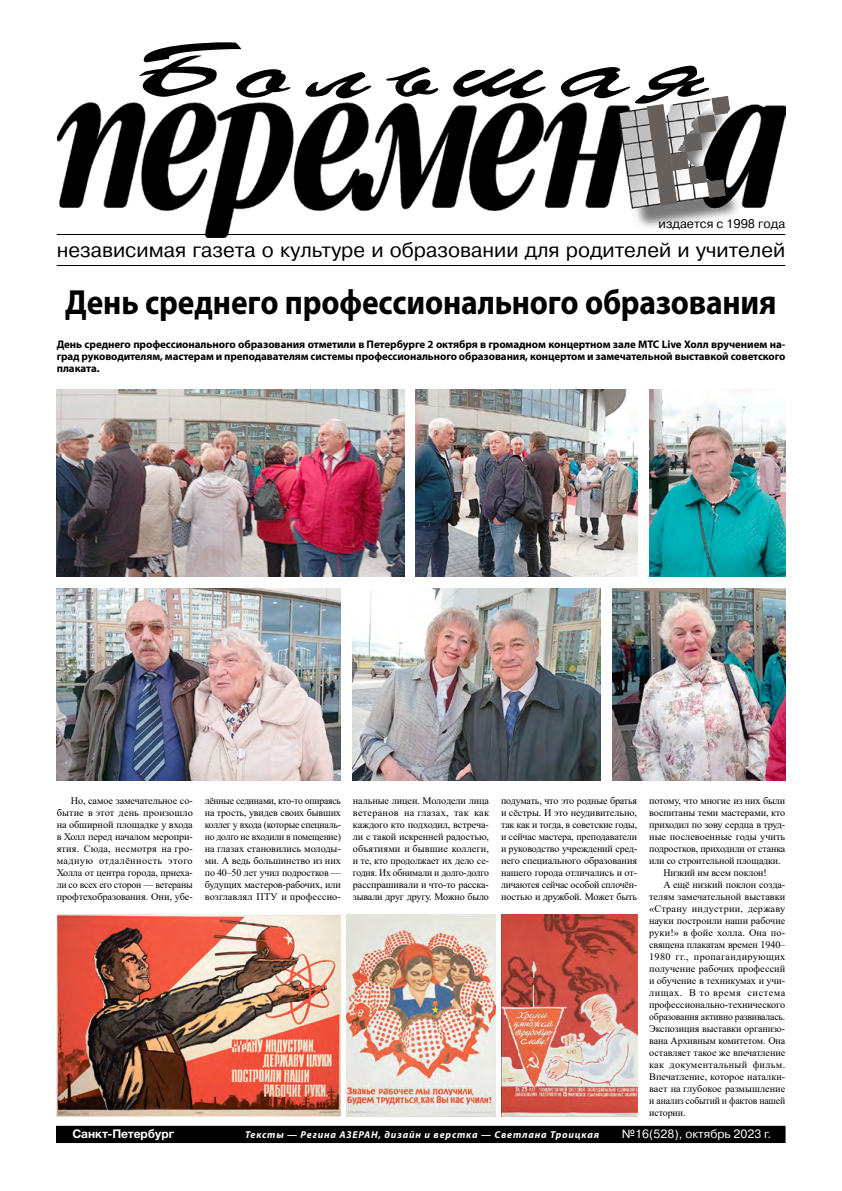
<style>
.page{position:relative;width:842px;height:1191px;background:#fff}
.page>*{position:absolute;margin:0;border:0;box-sizing:border-box;transform-origin:0 0}
.t1{font:700 35px "Myriad Pro";letter-spacing:-.005em;color:#000;scale:.9 1}
.t2{font:20.5px "Pragmatica C";color:#000}
.t3{font:12.5px "Pragmatica C";color:#000}
.t4{font:12px "Pragmatica C";color:#fff}
.t5{font:700 12px "Helvetica Neue Cyr";color:#fff}
.t6{font:700 11px/12px "Myriad Pro";letter-spacing:-.005em;color:#000;text-align:justify}
.t7{font:10px/12px "Times New Roman";letter-spacing:-.01em;color:#000;text-align:justify}
.t8{font:italic 700 10px "Myriad Pro";letter-spacing:.08em;color:#fff}
.t9{font:10px "Times New Roman";letter-spacing:.02em;color:#000}
.t10{font:10px "Times New Roman";letter-spacing:.025em;color:#000}
.t11{font:10px "Times New Roman";letter-spacing:.01em;color:#000}
.t12{font:10px "Times New Roman";letter-spacing:.03em;color:#000}
.t13{font:10px "Times New Roman";letter-spacing:.05em;color:#000}
</style>
<div class="page">
<img style="left:416px;top:389px;width:221px;height:187px">
<img style="left:57px;top:389px;width:347px;height:187px">
<img style="left:649px;top:389px;width:136px;height:187px">
<img style="left:612px;top:588px;width:173px;height:192px">
<img style="left:353px;top:588px;width:247px;height:192px">
<img style="left:57px;top:588px;width:284px;height:192px">
<img style="left:501px;top:914px;width:136px;height:202px">
<img style="left:57px;top:914px;width:284px;height:202px">
<img style="left:346px;top:914px;width:150px;height:202px">
<div style="left:57px;top:1126px;width:728px;height:16px;background:#000"></div>
<hr style="left:57px;top:265px;width:728px;height:1px;background:#000">
<img style="left:57px;top:102px;width:728px;height:135px">
<hr style="left:57px;top:234px;width:728px;height:1px;background:#000">
<svg style="left:139px;top:42px;width:591px;height:163px"></svg>
<p class="t3" style="left:658px;top:217px;width:128px">издается с 1998 года</p>
<h2 class="t2" style="left:57px;top:238px;width:730px">независимая газета о культуре и образовании для родителей и учителей</h2>
<h1 class="t1" style="left:65px;top:280px;width:792px">День среднего профессионального образования</h1>
<p class="t6" style="left:57px;top:338px;width:730px">День среднего профессионального образования отметили в Петербурге 2 октября в громадном концертном зале МТС Live Холл вручением на&shy;град руководителям, мастерам и преподавателям системы профессионального образования, концертом и замечательной выставкой советского плаката.</p>
<p class="t7" style="left:57px;top:794px;width:138px;text-indent:14px">Но, самое замечательное со&shy;бытие в этот день произошло на обширной площадке у входа в Холл перед началом меропри&shy;ятия. Сюда, несмотря на гро&shy;мадную отдалённость этого Холла от центра города, приеха&shy;ли со всех его сторон — ветераны профтехобразования. Они, убе-</p>
<p class="t7" style="left:205px;top:794px;width:138px">лённые сединами, -кто-то опираясь на трость, увидев своих бывших коллег у входа (которые специаль&shy;но долго не входили в помещение) на глазах становились молоды&shy;ми. А ведь большинство из них по 40–50 лет учил подростков — будущих мастеров-рабочих, или возглавлял ПТУ и профессио-</p>
<p class="t7" style="left:353px;top:794px;width:138px">нальные лицеи. Молодели лица ветеранов на глазах, так как каждого кто подходил, встреча&shy;ли с такой искренней радостью, объятиями и бывшие коллеги, и те, кто продолжает их дело се&shy;годня. Их обнимали и долго-долго расспрашивали и что-то расска&shy;зывали друг другу. Можно было</p>
<p class="t7" style="left:501px;top:794px;width:138px">подумать, что это родные братья и сёстры. И это неудивительно, так как и тогда, в советские годы, и сейчас мастера, преподаватели и руководство учреждений сред&shy;него специального образования нашего города отличались и от&shy;личаются сейчас особой сплочён&shy;ностью и дружбой. Может быть</p>
<p class="t7" style="left:649px;top:794px;width:138px">потому, что многие из них были</p>
<p class="t7" style="left:649px;top:806px;width:138px">воспитаны теми мастерами, кто</p>
<p class="t7" style="left:649px;top:818px;width:138px">приходил по зову сердца в труд-</p>
<p class="t7" style="left:649px;top:830px;width:138px">ные послевоенные годы учить</p>
<p class="t7" style="left:649px;top:842px;width:138px">подростков, приходили от станка</p>
<p class="t7" style="left:649px;top:854px;width:133px">или со строительной площадки.</p>
<p class="t7" style="left:663px;top:866px;width:105px">Низкий им всем поклон!</p>
<p class="t7" style="left:663px;top:878px;width:123px">А ещё низкий поклон созда-</p>
<p class="t7" style="left:649px;top:890px;width:138px">телям замечательной выставки</p>
<p class="t9" style="left:649px;top:902px;width:138px">«Страну индустрии, державу</p>
<p class="t7" style="left:649px;top:914px;width:138px">науки построили наши рабочие</p>
<p class="t11" style="left:649px;top:926px;width:138px">руки!» в фойе холла. Она по-</p>
<p class="t7" style="left:649px;top:938px;width:138px">священа плакатам времен 1940–</p>
<p class="t10" style="left:649px;top:950px;width:138px">1980 гг., пропагандирующих</p>
<p class="t7" style="left:649px;top:962px;width:138px">получение рабочих профессий</p>
<p class="t7" style="left:649px;top:974px;width:138px">и обучение в техникумах и учи-</p>
<p class="t13" style="left:649px;top:986px;width:138px">лищах. В то время система</p>
<p class="t7" style="left:649px;top:998px;width:138px">профессионально-технического</p>
<p class="t7" style="left:649px;top:1010px;width:138px">образования активно развивалась.</p>
<p class="t7" style="left:649px;top:1022px;width:138px">Экспозиция выставки организо-</p>
<p class="t7" style="left:649px;top:1034px;width:138px">вана Архивным комитетом. Она</p>
<p class="t7" style="left:649px;top:1046px;width:138px">оставляет такое же впечатление</p>
<p class="t12" style="left:649px;top:1058px;width:138px">как документальный фильм.</p>
<p class="t7" style="left:649px;top:1070px;width:138px">Впечатление, которое наталки-</p>
<p class="t7" style="left:649px;top:1082px;width:138px">вает на глубокое размышление</p>
<p class="t7" style="left:649px;top:1094px;width:138px">и анализ событий и фактов нашей</p>
<p class="t7" style="left:649px;top:1106px;width:38px">истории.</p>
<p class="t5" style="left:72px;top:1127px;width:103px">Санкт-Петербург</p>
<p class="t8" style="left:245px;top:1127px;width:355px">Тексты — Регина АЗЕРАН, дизайн и верстка — Светлана Троицкая</p>
<p class="t4" style="left:622px;top:1127px;width:151px">№16(528), октябрь 2023 г.</p>
</div>
